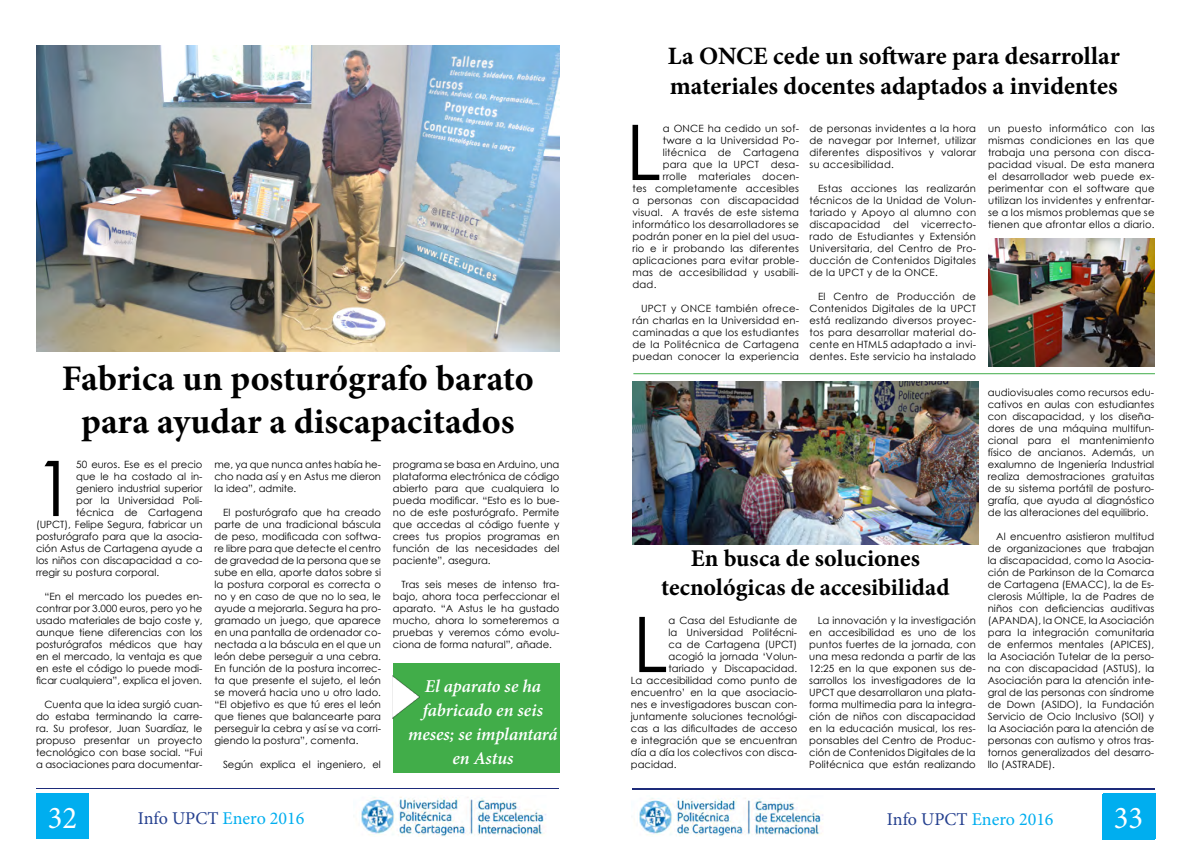
<style>
.page{position:relative;width:1191px;height:842px;background:#fff}
.page>*{position:absolute;margin:0;border:0;box-sizing:border-box;transform-origin:0 0}
.t1{font:76.8px "Century Gothic";color:#000}
.t2{font:700 36px/43.2px "Minion Pro";color:#000;text-align:center}
.t3{font:31.8px "Minion Pro";color:#fff;scale:.96 1}
.t4{font:700 25px/30px "Minion Pro";color:#000}
.t5{font:700 24px/28.8px "Minion Pro";color:#000;text-align:center}
.t6{font:italic 600 18px/24px "Minion Pro";letter-spacing:-.005em;color:#fff;text-align:center}
.t7{font:18px "Minion Pro";color:#00aeef}
.t8{font:10px/12px "Century Gothic";letter-spacing:.005em;color:#000;text-align:justify}
.s1{color:#25408f}
</style>
<div class="page">
<div style="left:36px;top:793px;width:53px;height:45px;background:#00aeef"></div>
<hr style="left:37px;top:788px;width:522px;height:1px;background:#1d2b7a">
<hr style="left:632px;top:788px;width:523px;height:1px;background:#1d2b7a">
<img style="left:361px;top:797px;width:185px;height:39px">
<div style="left:1102px;top:794px;width:52px;height:45px;background:#00aeef"></div>
<hr style="left:632px;top:789px;width:522px;height:1px;background:#1d2b7a">
<img style="left:639px;top:798px;width:184px;height:39px">
<img style="left:36px;top:45px;width:523px;height:306px">
<div style="left:393px;top:663px;width:166px;height:109px;background:#41ad49"></div>
<img style="left:393px;top:676px;width:27px;height:43px">
<hr style="left:633px;top:373px;width:522px;height:1px;background:#41ad49">
<img style="left:632px;top:381px;width:346px;height:163px">
<img style="left:988px;top:239px;width:166px;height:127px">
<h3 class="t4" style="left:667px;top:40px;width:453px">La ONCE cede un software para desarrollar materiales docentes adaptados a invidentes</h3>
<h2 class="t2" style="left:62px;top:356px;width:473px">Fabrica un posturógrafo barato para ayudar a discapacitados</h2>
<h1 class="t1" style="left:34px;top:435px;width:44px">1</h1>
<p class="t8" style="left:76px;top:458px;width:128px">50 euros. Ese es el precio</p>
<p class="t8" style="left:76px;top:470px;width:128px">que le ha costado al in-</p>
<p class="t8" style="left:76px;top:482px;width:128px">geniero industrial superior</p>
<p class="t8" style="left:76px;top:494px;width:128px">por la Universidad Poli-</p>
<p class="t8" style="left:76px;top:506px;width:128px">técnica de Cartagena</p>
<p class="t8" style="left:36px;top:518px;width:168px">(UPCT), Felipe Segura, fabricar un</p>
<p class="t8" style="left:36px;top:530px;width:168px">posturógrafo para que la asocia-</p>
<p class="t8" style="left:36px;top:542px;width:168px">ción Astus de Cartagena ayude a</p>
<p class="t8" style="left:36px;top:554px;width:168px">los niños con discapacidad a co-</p>
<p class="t8" style="left:36px;top:566px;width:125px">rregir su postura corporal.</p>
<p class="t8" style="left:36px;top:590px;width:168px;text-indent:8px">“En el mercado los puedes en&shy;contrar por 3.000 euros, pero yo he usado materiales de bajo coste y, aunque tiene diferencias con los posturógrafos médicos que hay en el mercado, la ventaja es que en este el código lo puede modi&shy;ficar cualquiera”, explica el joven.</p>
<p class="t8" style="left:36px;top:698px;width:168px;text-indent:8px">Cuenta que la idea surgió cuan&shy;do estaba terminando la carre&shy;ra. Su profesor, Juan Suardíaz, le propuso presentar un proyecto tecnológico con base social. “Fui a asociaciones para documentar-</p>
<p class="t8" style="left:214px;top:458px;width:168px">me, ya que nunca antes había he&shy;cho nada así y en Astus me dieron la idea”, admite.</p>
<p class="t8" style="left:214px;top:506px;width:168px;text-indent:8px">El posturógrafo que ha creado parte de una tradicional báscula de peso, modificada con softwa&shy;re libre para que detecte el centro de gravedad de la persona que se sube en ella, aporte datos sobre si la postura corporal es correcta o no y en caso de que no lo sea, le ayude a mejorarla. Segura ha pro&shy;gramado un juego, que aparece en una pantalla de ordenador co&shy;nectada a la báscula en el que un león debe perseguir a una cebra.<br>En función de la postura incorrec&shy;ta que presente el sujeto, el león se moverá hacia uno u otro lado. “El objetivo es que tú eres el león que tienes que balancearte para perseguir la cebra y así se va corri&shy;giendo la postura”, comenta.</p>
<p class="t8" style="left:223px;top:758px;width:159px">Según explica el ingeniero, el</p>
<p class="t8" style="left:393px;top:458px;width:168px">programa se basa en Arduino, una plataforma electrónica de código abierto para que cualquiera lo pueda modificar. “Esto es lo bue&shy;no de este posturógrafo. Permite que accedas al código fuente y crees tus propios programas en función de las necesidades del paciente”, asegura.</p>
<p class="t8" style="left:393px;top:578px;width:168px;text-indent:8px">Tras seis meses de intenso tra&shy;bajo, ahora toca perfeccionar el aparato. “A Astus le ha gustado mucho, ahora lo someteremos a pruebas y veremos cómo evolu&shy;ciona de forma natural”, añade.</p>
<h3 class="t6" style="left:408px;top:674px;width:151px">El aparato se ha fabricado en seis meses; se implantará en Astus</h3>
<h1 class="t1" style="left:626px;top:99px;width:37px">L</h1>
<p class="t8" style="left:663px;top:122px;width:138px">a ONCE ha cedido un sof-</p>
<p class="t8" style="left:663px;top:134px;width:138px">tware a la Universidad Po-</p>
<p class="t8" style="left:663px;top:146px;width:138px">litécnica de Cartagena</p>
<p class="t8" style="left:663px;top:158px;width:138px">para que la UPCT desa-</p>
<p class="t8" style="left:663px;top:170px;width:138px">rrolle materiales docen-</p>
<p class="t8" style="left:632px;top:182px;width:168px">tes completamente accesibles</p>
<p class="t8" style="left:632px;top:194px;width:168px">a personas con discapacidad</p>
<p class="t8" style="left:632px;top:206px;width:168px">visual. A través de este sistema</p>
<p class="t8" style="left:632px;top:218px;width:168px">informático los desarrolladores se</p>
<p class="t8" style="left:632px;top:230px;width:168px">podrán poner en la piel del usua-</p>
<p class="t8" style="left:632px;top:242px;width:168px">rio e ir probando las diferentes</p>
<p class="t8" style="left:632px;top:254px;width:168px">aplicaciones para evitar proble-</p>
<p class="t8" style="left:632px;top:266px;width:168px">mas de accesibilidad y usabili-</p>
<p class="t8" style="left:632px;top:278px;width:25px">dad.</p>
<p class="t8" style="left:632px;top:302px;width:168px;text-indent:8px">UPCT y ONCE también ofrece&shy;rán charlas en la Universidad en&shy;caminadas a que los estudiantes de la Politécnica de Cartagena puedan conocer la experiencia</p>
<p class="t8" style="left:809px;top:122px;width:168px">de personas invidentes a la hora de navegar por Internet, utilizar diferentes dispositivos y valorar su accesibilidad.</p>
<p class="t8" style="left:809px;top:182px;width:168px;text-indent:8px">Estas acciones las realizarán técnicos de la Unidad de Volun&shy;tariado y Apoyo al alumno con discapacidad</p>
<p class="t8" style="left:809px;top:218px;width:168px;text-indent:112px">vicerrecto&shy;rado de Estudiantes y Extensión Universitaria, del Centro de Pro&shy;ducción de Contenidos Digitales de la UPCT y de la ONCE.</p>
<p class="t8" style="left:809px;top:290px;width:168px;text-indent:8px">El Centro de Producción de Contenidos Digitales de la UPCT está realizando diversos proyec&shy;tos para desarrollar material do&shy;cente en HTML5 adaptado a invi&shy;dentes. Este servicio ha instalado</p>
<p class="t8" style="left:893px;top:218px;width:17px">del</p>
<h3 class="t5" style="left:661px;top:544px;width:290px">En busca de soluciones tecnológicas de accesibilidad</h3>
<h1 class="t1" style="left:632px;top:591px;width:37px">L</h1>
<p class="t8" style="left:668px;top:614px;width:130px">a Casa del Estudiante de</p>
<p class="t8" style="left:668px;top:626px;width:130px">la Universidad Politécni-</p>
<p class="t8" style="left:668px;top:638px;width:130px">ca de Cartagena (UPCT)</p>
<p class="t8" style="left:668px;top:650px;width:130px">acogió la jornada ‘Volun-</p>
<p class="t8" style="left:668px;top:662px;width:130px">tariado y Discapacidad.</p>
<p class="t8" style="left:631px;top:674px;width:168px">La accesibilidad como punto de</p>
<p class="t8" style="left:631px;top:686px;width:168px">encuentro’ en la que asociacio-</p>
<p class="t8" style="left:631px;top:698px;width:168px">nes e investigadores buscan con-</p>
<p class="t8" style="left:631px;top:710px;width:168px">juntamente soluciones tecnológi-</p>
<p class="t8" style="left:631px;top:722px;width:168px">cas a las dificultades de acceso</p>
<p class="t8" style="left:631px;top:734px;width:168px">e integración que se encuentran</p>
<p class="t8" style="left:631px;top:746px;width:168px">día a día los colectivos con disca-</p>
<p class="t8" style="left:631px;top:758px;width:47px">pacidad.</p>
<p class="t8" style="left:809px;top:614px;width:168px;text-indent:8px">La innovación y la investigación en accesibilidad es uno de los puntos fuertes de la jornada, con una mesa redonda a partir de las 12:25 en la que exponen sus de&shy;sarrollos los investigadores de la UPCT que desarrollaron una plata&shy;forma multimedia para la integra&shy;ción de niños con discapacidad en la educación musical, los res&shy;ponsables del Centro de Produc&shy;ción de Contenidos Digitales de la Politécnica que están realizando</p>
<p class="t8" style="left:988px;top:122px;width:168px">un puesto informático con las mismas condiciones en las que trabaja una persona con disca&shy;pacidad visual. De esta manera el desarrollador web puede ex&shy;perimentar con el software que utilizan los invidentes y enfrentar&shy;se a los mismos problemas que se tienen que afrontar ellos a diario.</p>
<p class="t8" style="left:987px;top:386px;width:168px">audiovisuales como recursos edu&shy;cativos en aulas con estudiantes con discapacidad, y los diseña&shy;dores de una máquina multifun&shy;cional para el mantenimiento físico de ancianos. Además, un exalumno de Ingeniería Industrial realiza demostraciones gratuitas de su sistema portátil de posturo&shy;grafía, que ayuda al diagnóstico de las alteraciones del equilibrio.</p>
<p class="t8" style="left:987px;top:530px;width:168px;text-indent:8px">Al encuentro asistieron multitud de organizaciones que trabajan la discapacidad, como la Asocia&shy;ción de Parkinson de la Comarca de Cartagena (EMACC), la de Es&shy;clerosis Múltiple, la de Padres de niños con deficiencias auditivas (APANDA), la ONCE, la Asociación para la integración comunitaria de enfermos mentales (APICES), la Asociación Tutelar de la perso&shy;na con discapacidad (ASTUS), la Asociación para la atención inte&shy;gral de las personas con síndrome de Down (ASIDO), la Fundación Servicio de Ocio Inclusivo (SOI) y la Asociación para la atención de personas con autismo y otros tras&shy;tornos generalizados del desarro&shy;llo (ASTRADE).</p>
<h3 class="t3" style="left:48px;top:797px;width:32px">32</h3>
<h3 class="t3" style="left:1121px;top:797px;width:17px">3</h3>
<h3 class="t7" style="left:138px;top:806px;width:168px"><span class="s1">Info UPCT</span> Enero 2016</h3>
<h3 class="t7" style="left:887px;top:807px;width:168px"><span class="s1">Info UPCT</span> Enero 2016</h3>
<h3 class="t3" style="left:1113px;top:797px;width:32px">33</h3>
</div>
